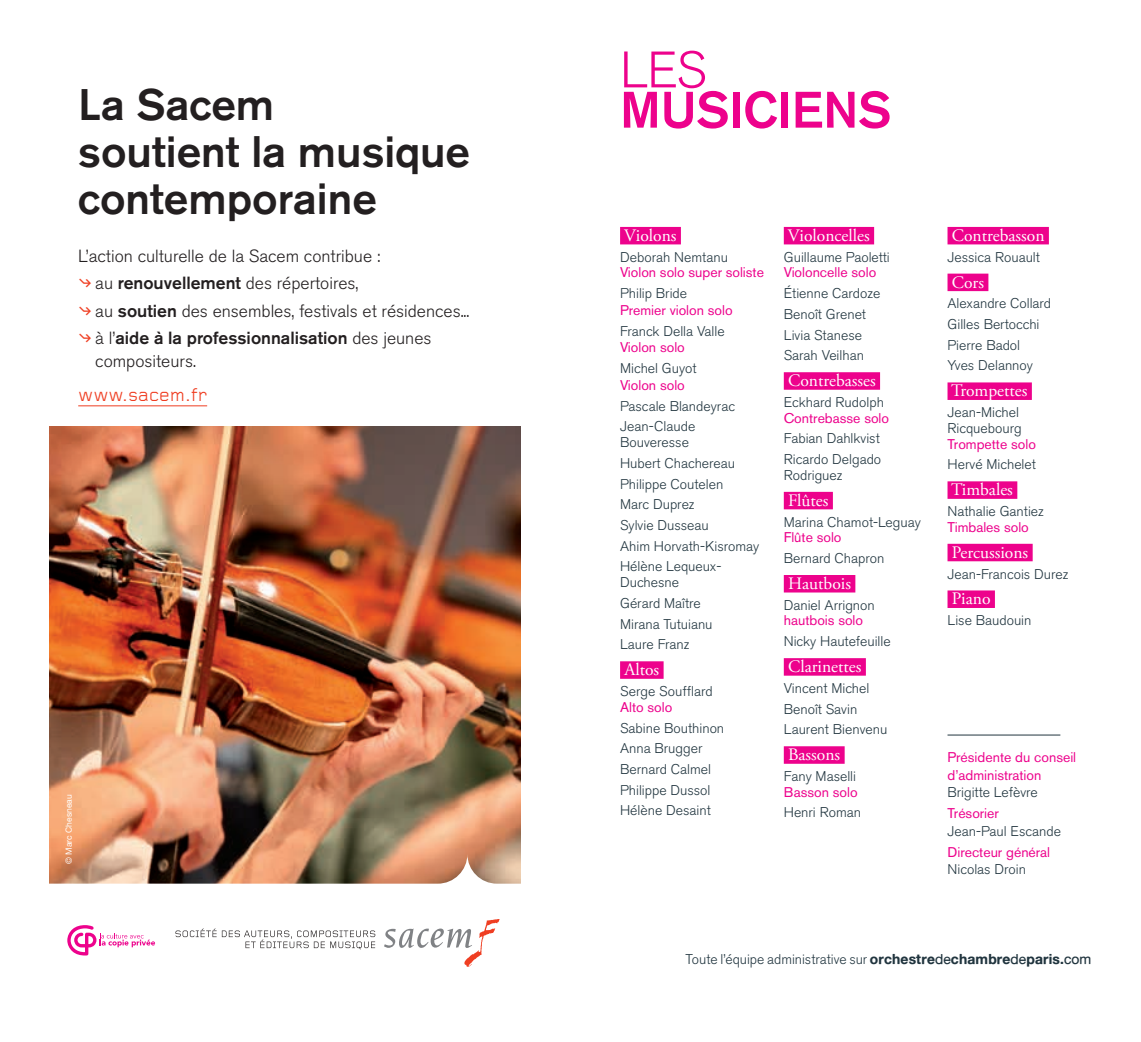
<style>
.page{position:relative;width:1141px;height:1042px;background:#fff}
.page>*{position:absolute;margin:0;border:0;box-sizing:border-box;transform-origin:0 0}
.t1{font:500 50.75px "Akzidenz Grotesk BE";color:#ed028c}
.t2{font:300 50.75px "Akzidenz Grotesk BE";color:#ed028c}
.t3{font:500 43.75px/47.2px "Akzidenz Grotesk BE";color:#231f20}
.t4{font:19.25px "Foundry Gridnik";color:#ef3e22}
.t5{font:300 17.5px/27.7px "Akzidenz Grotesk BE";color:#231f20}
.t6{font:17.5px "Adobe Garamond Pro";color:#fff}
.t7{font:14px/20.7px "Akzidenz Grotesk BE Light Os F";color:#21353f}
.t8{font:14px/17.5px "Akzidenz Grotesk BE";color:#ed028c}
.t9{font:300 14px/20.7px "Akzidenz Grotesk BE";color:#21353f}
.t10{font:8.58px "Helvetica Neue CE";color:#fff}
.s1{font-family:"Foundry Gridnik";font-weight:500;color:#ef3e22}
.s2{font-weight:500}
.s3{font-family:"Alte Haas Grotesk Bold"}
.s4{font-family:"Alte Haas Grotesk"}
</style>
<div class="page">
<div style="left:620px;top:227px;width:61px;height:17px;background:#ed028c"></div>
<div style="left:620px;top:661px;width:44px;height:18px;background:#ed028c"></div>
<div style="left:784px;top:227px;width:90px;height:17px;background:#ed028c"></div>
<div style="left:784px;top:372px;width:96px;height:18px;background:#ed028c"></div>
<div style="left:784px;top:492px;width:49px;height:17px;background:#ed028c"></div>
<div style="left:784px;top:575px;width:71px;height:17px;background:#ed028c"></div>
<div style="left:784px;top:658px;width:82px;height:17px;background:#ed028c"></div>
<div style="left:784px;top:746px;width:61px;height:18px;background:#ed028c"></div>
<div style="left:947px;top:227px;width:102px;height:17px;background:#ed028c"></div>
<div style="left:947px;top:274px;width:41px;height:17px;background:#ed028c"></div>
<div style="left:947px;top:382px;width:85px;height:18px;background:#ed028c"></div>
<div style="left:947px;top:481px;width:70px;height:18px;background:#ed028c"></div>
<div style="left:947px;top:544px;width:86px;height:17px;background:#ed028c"></div>
<div style="left:947px;top:590px;width:48px;height:18px;background:#ed028c"></div>
<hr style="left:947px;top:734px;width:113px;height:1px;background:#21353f">
<img style="left:50px;top:426px;width:471px;height:428px">
<hr style="left:78px;top:405px;width:129px;height:1px;background:#ef3e22">
<svg style="left:50px;top:854px;width:471px;height:102px"></svg>
<svg style="left:67px;top:925px;width:88px;height:30px"></svg>
<svg style="left:384px;top:919px;width:116px;height:48px"></svg>
<svg style="left:175px;top:928px;width:200px;height:21px"></svg>
<h2 class="t3" style="left:78px;top:80px;width:393px">La Sacem<br>soutient la musique contemporaine</h2>
<p class="t5" style="left:78px;top:242px;width:393px">L’action culturelle de la Sacem contribue :<br><span class="s1">◊</span> au <span class="s2">renouvellement</span> des répertoires,<br><span class="s1">◊</span> au <span class="s2">soutien</span> des ensembles, festivals et résidences... <span class="s1">◊</span> à l’<span class="s2">aide à la professionnalisation</span> des jeunes</p>
<p class="t5" style="left:95px;top:348px;width:102px">compositeurs.</p>
<h3 class="t4" style="left:78px;top:385px;width:131px">www.sacem.fr</h3>
<p class="t10" style="left:64px;top:863px;width:71px;rotate:-90deg">© Marc Chesneau</p>
<h1 class="t2" style="left:620px;top:41px;width:56px">Les</h1>
<h1 class="t1" style="left:620px;top:79px;width:105px">Musiciens</h1>
<p class="t6" style="left:624px;top:225px;width:54px">Violons</p>
<p class="t7" style="left:620px;top:247px;width:109px">Deborah Nemtanu</p>
<p class="t8" style="left:620px;top:264px;width:145px">Violon solo super soliste</p>
<p class="t7" style="left:620px;top:283px;width:69px">Philip Bride</p>
<p class="t8" style="left:620px;top:301px;width:114px">Premier violon solo</p>
<p class="t7" style="left:620px;top:321px;width:106px">Franck Della Valle</p>
<p class="t8" style="left:620px;top:339px;width:66px">Violon solo</p>
<p class="t7" style="left:620px;top:358px;width:78px">Michel Guyot</p>
<p class="t8" style="left:620px;top:376px;width:66px">Violon solo</p>
<p class="t7" style="left:620px;top:396px;width:116px">Pascale Blandeyrac<br>Jean-Claude</p>
<p class="t7" style="left:620px;top:432px;width:141px">Bouveresse<br>Hubert Chachereau<br>Philippe Coutelen<br>Marc Duprez<br>Sylvie Dusseau<br>Ahim Horvath-Kisromay<br>Hélène Lequeux-</p>
<p class="t7" style="left:620px;top:572px;width:94px">Duchesne<br>Gérard Maître<br>Mirana Tutuianu<br>Laure Franz</p>
<p class="t6" style="left:624px;top:659px;width:36px">Altos</p>
<p class="t7" style="left:620px;top:681px;width:94px">Serge Soufflard</p>
<p class="t8" style="left:620px;top:698px;width:54px">Alto solo</p>
<p class="t7" style="left:620px;top:717px;width:106px">Sabine Bouthinon<br>Anna Brugger<br>Bernard Calmel<br>Philippe Dussol<br>Hélène Desaint</p>
<p class="t6" style="left:788px;top:225px;width:83px">Violoncelles</p>
<p class="t7" style="left:784px;top:247px;width:108px">Guillaume Paoletti</p>
<p class="t8" style="left:784px;top:264px;width:94px">Violoncelle solo</p>
<p class="t7" style="left:784px;top:283px;width:98px">Étienne Cardoze<br>Benoît Grenet<br>Livia Stanese<br>Sarah Veilhan</p>
<p class="t6" style="left:788px;top:370px;width:89px">Contrebasses</p>
<p class="t7" style="left:784px;top:392px;width:102px">Eckhard Rudolph</p>
<p class="t8" style="left:784px;top:409px;width:107px">Contrebasse solo</p>
<p class="t7" style="left:784px;top:428px;width:99px">Fabian Dahlkvist<br>Ricardo Delgado</p>
<p class="t7" style="left:784px;top:465px;width:60px">Rodriguez</p>
<p class="t6" style="left:788px;top:490px;width:42px">Flûtes</p>
<p class="t7" style="left:784px;top:512px;width:139px">Marina Chamot-Leguay</p>
<p class="t8" style="left:784px;top:529px;width:59px">Flûte solo</p>
<p class="t7" style="left:784px;top:548px;width:102px">Bernard Chapron</p>
<p class="t6" style="left:788px;top:573px;width:64px">Hautbois</p>
<p class="t7" style="left:784px;top:595px;width:93px">Daniel Arrignon</p>
<p class="t8" style="left:784px;top:612px;width:81px">hautbois solo</p>
<p class="t7" style="left:784px;top:631px;width:108px">Nicky Hautefeuille</p>
<p class="t6" style="left:788px;top:656px;width:75px">Clarinettes</p>
<p class="t7" style="left:784px;top:678px;width:105px">Vincent Michel<br>Benoît Savin<br>Laurent Bienvenu</p>
<p class="t6" style="left:788px;top:744px;width:54px">Bassons</p>
<p class="t7" style="left:784px;top:766px;width:74px">Fany Maselli</p>
<p class="t8" style="left:784px;top:783px;width:75px">Basson solo</p>
<p class="t7" style="left:784px;top:802px;width:79px">Henri Roman</p>
<p class="t6" style="left:952px;top:225px;width:94px">Contrebasson</p>
<p class="t7" style="left:947px;top:247px;width:94px">Jessica Rouault</p>
<p class="t6" style="left:952px;top:272px;width:34px">Cors</p>
<p class="t7" style="left:947px;top:293px;width:105px">Alexandre Collard<br>Gilles Bertocchi</p>
<p class="t9" style="left:947px;top:335px;width:87px">Pierre Badol<br>Yves Delannoy</p>
<p class="t6" style="left:951px;top:380px;width:78px">Trompettes</p>
<p class="t7" style="left:947px;top:405px;width:76px;line-height:15.8px">Jean-Michel<br>Ricquebourg</p>
<p class="t8" style="left:947px;top:435px;width:90px">Trompette solo</p>
<p class="t7" style="left:947px;top:454px;width:90px">Hervé Michelet</p>
<p class="t6" style="left:951px;top:479px;width:63px">Timbales</p>
<p class="t7" style="left:947px;top:501px;width:98px">Nathalie Gantiez</p>
<p class="t8" style="left:947px;top:518px;width:83px">Timbales solo</p>
<p class="t6" style="left:952px;top:542px;width:78px">Percussions</p>
<p class="t7" style="left:947px;top:563px;width:122px">Jean-Francois Durez</p>
<p class="t6" style="left:952px;top:588px;width:40px">Piano</p>
<p class="t9" style="left:947px;top:610px;width:85px">Lise Baudouin</p>
<p class="t8" style="left:947px;top:748px;width:130px">Présidente du conseil d’administration</p>
<p class="t7" style="left:947px;top:782px;width:92px">Brigitte Lefèvre</p>
<p class="t8" style="left:947px;top:804px;width:53px">Trésorier</p>
<p class="t7" style="left:947px;top:821px;width:115px">Jean-Paul Escande</p>
<p class="t8" style="left:947px;top:843px;width:104px">Directeur général</p>
<p class="t7" style="left:947px;top:859px;width:80px">Nicolas Droin</p>
<p class="t7" style="left:685px;top:949px;width:407px">Toute l’équipe administrative sur <span class="s3">orchestre</span><span class="s4">de</span><span class="s3">chambre</span><span class="s4">de</span><span class="s3">paris.</span><span class="s4">com</span></p>
</div>
